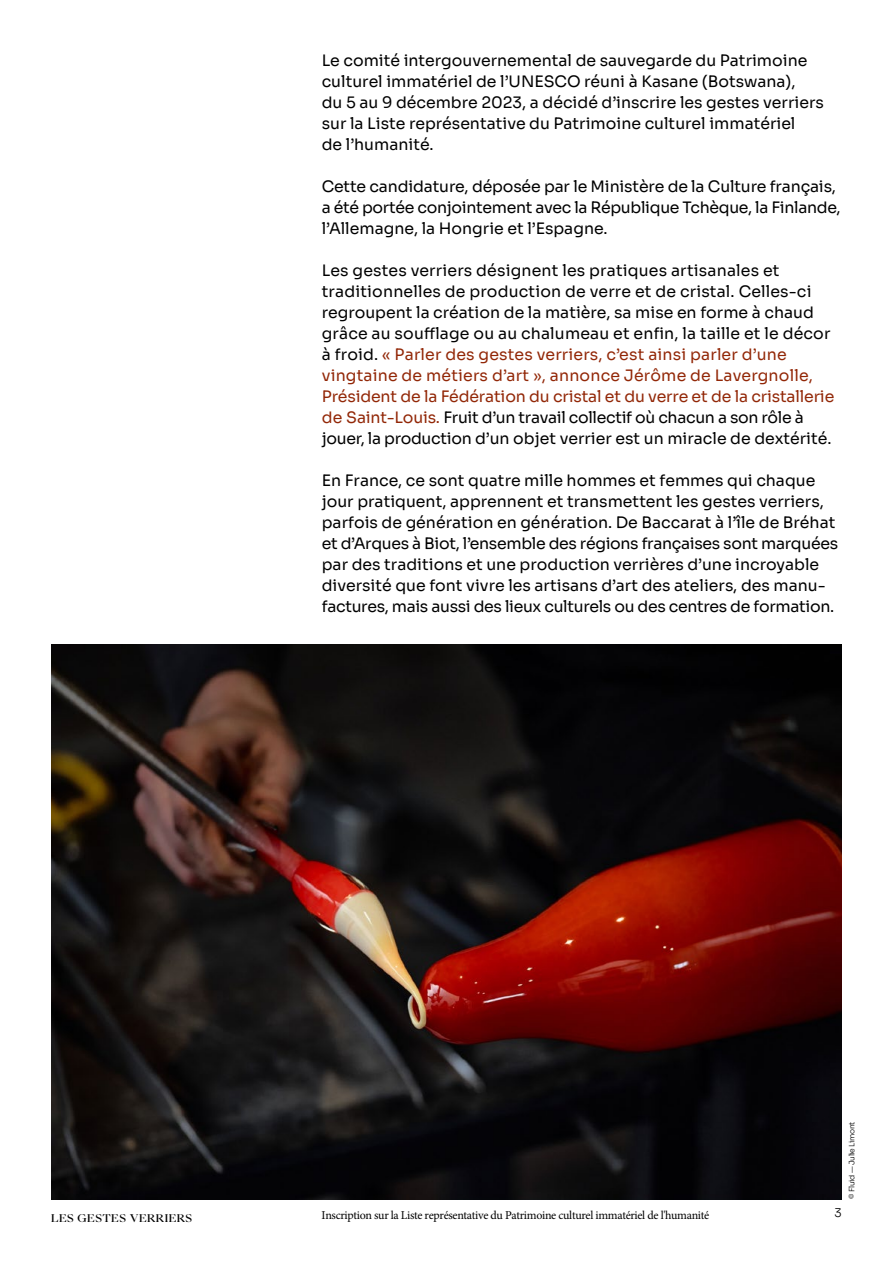
<style>
.page{position:relative;width:893px;height:1263px;background:#fff}
.page>*{position:absolute;margin:0;border:0;box-sizing:border-box;transform-origin:0 0}
.t1{font:15.75px/21px "Sora";color:#000}
.t2{font:12px "Minion Pro";letter-spacing:-.025em;color:#000}
.t3{font:300 12px "Sora";color:#000}
.t4{font:500 10.5px "PP Eiko";letter-spacing:.05em;color:#000;scale:1.06 1}
.t5{font:300 7.5px "Sora";letter-spacing:-.03em;color:#000}
.s1{color:#922707}
</style>
<div class="page">
<img style="left:51px;top:644px;width:791px;height:555px">
<p class="t1" style="left:322px;top:49px;width:504px">Le comité intergouvernemental de sauvegarde du Patrimoine culturel immatériel de l’UNESCO réuni à Kasane (Botswana),<br>du 5 au 9 décembre 2023, a décidé d’inscrire les gestes verriers sur la Liste représentative du Patrimoine culturel immatériel<br>de l’humanité.</p>
<p class="t1" style="left:322px;top:175px;width:520px">Cette candidature, déposée par le Ministère de la Culture français, a été portée conjointement avec la République Tchèque, la Finlande, l’Allemagne, la Hongrie et l’Espagne.</p>
<p class="t1" style="left:322px;top:259px;width:514px">Les gestes verriers désignent les pratiques artisanales et traditionnelles de production de verre et de cristal. Celles-ci regroupent la création de la matière, sa mise en forme à chaud grâce au soufflage ou au chalumeau et enfin, la taille et le décor à froid. <span class="s1">« Parler des gestes verriers, c’est ainsi parler d’une vingtaine de métiers d’art », annonce Jérôme de Lavergnolle, Président de la Fédération du cristal et du verre et de la cristallerie de Saint-Louis.</span> Fruit d’un travail collectif où chacun a son rôle à jouer, la production d’un objet verrier est un miracle de dextérité.</p>
<p class="t1" style="left:322px;top:469px;width:518px">En France, ce sont quatre mille hommes et femmes qui chaque jour pratiquent, apprennent et transmettent les gestes verriers, parfois de génération en génération. De Baccarat à l’île de Bréhat et d’Arques à Biot, l’ensemble des régions françaises sont marquées par des traditions et une production verrières d’une incroyable diversité que font vivre les artisans d’art des ateliers, des manu&shy;factures, mais aussi des lieux culturels ou des centres de formation.</p>
<p class="t5" style="left:845px;top:1199px;width:79px;rotate:-90deg">© Fluid — Julie Limont</p>
<p class="t4" style="left:51px;top:1211px;width:135px">LES GESTES VERRIERS</p>
<p class="t2" style="left:322px;top:1207px;width:389px">Inscription sur la Liste représentative du Patrimoine culturel immatériel de l'humanité</p>
<p class="t3" style="left:835px;top:1202px;width:9px">3</p>
</div>
